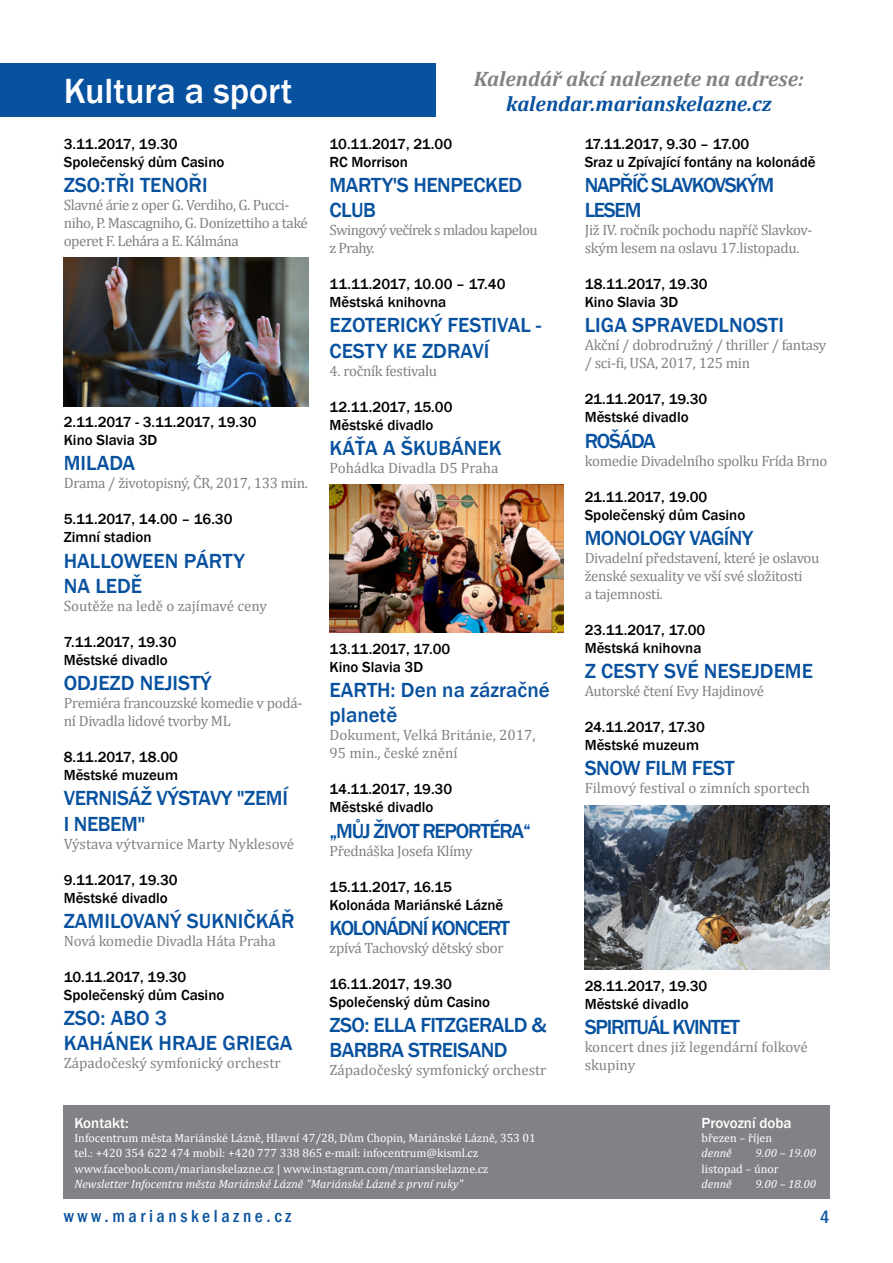
<style>
.page{position:relative;width:893px;height:1263px;background:#fff}
.page>*{position:absolute;margin:0;border:0;box-sizing:border-box;transform-origin:0 0}
.t1{font:500 36px "Franklin Gothic";color:#fff}
.t2{font:500 21px/25.2px "Franklin Gothic";color:#07519f}
.t3{font:500 21px/25.2px "Franklin Gothic";letter-spacing:-.02em;color:#07519f}
.t4{font:500 21px/25.2px "Franklin Gothic";letter-spacing:-.06em;color:#07519f}
.t5{font:italic 700 21px "Cambria";color:#808285}
.t6{font:italic 700 21px "Cambria";color:#07519f}
.t7{font:500 condensed 18px "Franklin Gothic";letter-spacing:.2em;color:#07519f}
.t8{font:500 15px/18px "Franklin Gothic";color:#000}
.t9{font:15px/18px "Cambria";letter-spacing:-.02em;color:#808285}
.t10{font:15px/18px "Cambria";color:#808285}
.t11{font:15px/18px "Cambria";letter-spacing:-.04em;color:#808285}
.t12{font:500 15px "Franklin Gothic";color:#fff}
.t13{font:12px/14.4px "Cambria";color:#fff}
.t14{font:italic 12px "Cambria";color:#fff}
</style>
<div class="page">
<div style="left:0;top:64px;width:436px;height:53px;background:#07519f"></div>
<div style="left:691px;top:1106px;width:138px;height:93px;background:#808285"></div>
<div style="left:64px;top:1106px;width:627px;height:93px;background:#808285"></div>
<img style="left:64px;top:257px;width:244px;height:149px">
<img style="left:330px;top:484px;width:233px;height:149px">
<img style="left:585px;top:806px;width:244px;height:163px">
<h1 class="t1" style="left:64px;top:69px;width:230px">Kultura a sport</h1>
<p class="t8" style="left:64px;top:135px;width:162px">3.11.2017, 19.30<br>Společenský dům Casino</p>
<h2 class="t2" style="left:64px;top:173px;width:145px">ZSO:TŘI TENOŘI</h2>
<p class="t9" style="left:64px;top:196px;width:246px">Slavné árie z oper G. Verdiho, G. Pucci&shy;niho, P. Mascagniho, G. Donizettiho a také operet F. Lehára a E. Kálmána</p>
<p class="t8" style="left:64px;top:413px;width:194px">2.11.2017 - 3.11.2017, 19.30<br>Kino Slavia 3D</p>
<h2 class="t3" style="left:64px;top:451px;width:73px">MILADA</h2>
<p class="t9" style="left:64px;top:474px;width:246px">Drama / životopisný, ČR, 2017, 133 min.</p>
<p class="t8" style="left:64px;top:511px;width:170px">5.11.2017, 14.00 – 16.30<br>Zimní stadion</p>
<h2 class="t2" style="left:64px;top:548px;width:183px">HALLOWEEN PÁRTY<br>NA LEDĚ</h2>
<p class="t10" style="left:64px;top:597px;width:205px">Soutěže na ledě o zajímavé ceny</p>
<p class="t8" style="left:64px;top:633px;width:114px">7.11.2017, 19.30<br>Městské divadlo</p>
<h2 class="t2" style="left:64px;top:671px;width:149px">ODJEZD NEJISTÝ</h2>
<p class="t9" style="left:64px;top:694px;width:240px">Premiéra francouzské komedie v podá&shy;ní Divadla lidové tvorby ML</p>
<p class="t8" style="left:64px;top:748px;width:116px">8.11.2017, 18.00<br>Městské muzeum</p>
<h2 class="t3" style="left:64px;top:786px;width:226px">VERNISÁŽ VÝSTAVY "ZEMÍ<br>I NEBEM"</h2>
<p class="t10" style="left:64px;top:834px;width:232px">Výstava výtvarnice Marty Nyklesové</p>
<p class="t8" style="left:64px;top:871px;width:115px">9.11.2017, 19.30<br>Městské divadlo</p>
<h2 class="t2" style="left:64px;top:908px;width:232px">ZAMILOVANÝ SUKNIČKÁŘ</h2>
<p class="t9" style="left:64px;top:931px;width:213px">Nová komedie Divadla Háta Praha</p>
<p class="t8" style="left:64px;top:968px;width:162px">10.11.2017, 19.30<br>Společenský dům Casino</p>
<h2 class="t2" style="left:64px;top:1005px;width:230px">ZSO: ABO 3<br>KAHÁNEK HRAJE GRIEGA</h2>
<p class="t10" style="left:64px;top:1054px;width:218px">Západočeský symfonický orchestr</p>
<h2 class="t5" style="left:474px;top:64px;width:331px">Kalendář akcí naleznete na adrese:</h2>
<h2 class="t6" style="left:506px;top:89px;width:267px">kalendar.marianskelazne.cz</h2>
<p class="t8" style="left:330px;top:135px;width:124px">10.11.2017, 21.00<br>RC Morrison</p>
<h2 class="t3" style="left:330px;top:173px;width:194px">MARTY'S HENPECKED<br>CLUB</h2>
<p class="t11" style="left:330px;top:221px;width:210px">Swingový večírek s mladou kapelou z Prahy.</p>
<p class="t8" style="left:330px;top:275px;width:177px">11.11.2017, 10.00 – 17.40<br>Městská knihovna</p>
<h2 class="t2" style="left:330px;top:313px;width:213px">EZOTERICKÝ FESTIVAL -<br>CESTY KE ZDRAVÍ</h2>
<p class="t9" style="left:330px;top:361px;width:109px">4. ročník festivalu</p>
<p class="t8" style="left:330px;top:398px;width:124px">12.11.2017, 15.00<br>Městské divadlo</p>
<h2 class="t2" style="left:330px;top:435px;width:174px">KÁŤA A ŠKUBÁNEK</h2>
<p class="t10" style="left:330px;top:459px;width:170px">Pohádka Divadla D5 Praha</p>
<p class="t8" style="left:330px;top:640px;width:122px">13.11.2017, 17.00<br>Kino Slavia 3D</p>
<h2 class="t2" style="left:330px;top:678px;width:222px">EARTH: Den na zázračné planetě</h2>
<p class="t10" style="left:330px;top:726px;width:207px">Dokument, Velká Británie, 2017,<br>95 min., české znění</p>
<p class="t8" style="left:330px;top:781px;width:124px">14.11.2017, 19.30<br>Městské divadlo</p>
<h2 class="t4" style="left:330px;top:818px;width:203px">„MŮJ ŽIVOT REPORTÉRA“</h2>
<p class="t9" style="left:330px;top:841px;width:145px">Přednáška Josefa Klímy</p>
<p class="t8" style="left:330px;top:878px;width:175px">15.11.2017, 16.15<br>Kolonáda Mariánské Lázně</p>
<h2 class="t4" style="left:330px;top:915px;width:182px">KOLONÁDNÍ KONCERT</h2>
<p class="t9" style="left:330px;top:939px;width:176px">zpívá Tachovský dětský sbor</p>
<p class="t8" style="left:330px;top:975px;width:162px">16.11.2017, 19.30<br>Společenský dům Casino</p>
<h2 class="t3" style="left:330px;top:1013px;width:219px">ZSO: ELLA FITZGERALD &amp;<br>BARBRA STREISAND</h2>
<p class="t10" style="left:330px;top:1061px;width:218px">Západočeský symfonický orchestr</p>
<p class="t8" style="left:585px;top:135px;width:232px">17.11.2017, 9.30 – 17.00<br>Sraz u Zpívající fontány na kolonádě</p>
<h2 class="t4" style="left:585px;top:173px;width:191px">NAPŘÍČ SLAVKOVSKÝM<br>LESEM</h2>
<p class="t9" style="left:585px;top:221px;width:229px">Již IV. ročník pochodu napříč Slavkov&shy;ským lesem na oslavu 17.listopadu.</p>
<p class="t8" style="left:585px;top:275px;width:124px">18.11.2017, 19.30<br>Kino Slavia 3D</p>
<h2 class="t2" style="left:585px;top:313px;width:201px">LIGA SPRAVEDLNOSTI</h2>
<p class="t9" style="left:585px;top:336px;width:243px">Akční / dobrodružný / thriller / fantasy / sci-fi, USA, 2017, 125 min</p>
<p class="t8" style="left:585px;top:390px;width:124px">21.11.2017, 19.30<br>Městské divadlo</p>
<h2 class="t3" style="left:585px;top:428px;width:73px">ROŠÁDA</h2>
<p class="t9" style="left:585px;top:451px;width:244px">komedie Divadelního spolku Frída Brno</p>
<p class="t8" style="left:585px;top:488px;width:162px">21.11.2017, 19.00<br>Společenský dům Casino</p>
<h2 class="t3" style="left:585px;top:525px;width:170px">MONOLOGY VAGÍNY</h2>
<p class="t9" style="left:585px;top:549px;width:236px">Divadelní představení, které je oslavou ženské sexuality ve vší své složitosti<br>a tajemnosti.</p>
<p class="t8" style="left:585px;top:621px;width:122px">23.11.2017, 17.00<br>Městská knihovna</p>
<h2 class="t2" style="left:585px;top:659px;width:230px">Z CESTY SVÉ NESEJDEME</h2>
<p class="t9" style="left:585px;top:682px;width:181px">Autorské čtení Evy Hajdinové</p>
<p class="t8" style="left:585px;top:718px;width:122px">24.11.2017, 17.30<br>Městské muzeum</p>
<h2 class="t3" style="left:585px;top:756px;width:152px">SNOW FILM FEST</h2>
<p class="t10" style="left:585px;top:779px;width:227px">Filmový festival o zimních sportech</p>
<p class="t8" style="left:585px;top:977px;width:124px">28.11.2017, 19.30<br>Městské divadlo</p>
<h2 class="t4" style="left:585px;top:1014px;width:157px">SPIRITUÁL KVINTET</h2>
<p class="t10" style="left:585px;top:1038px;width:225px">koncert dnes již legendární folkové skupiny</p>
<p class="t12" style="left:74px;top:1113px;width:56px">Kontakt:</p>
<p class="t13" style="left:74px;top:1131px;width:463px">Infocentrum města Mariánské Lázně, Hlavní 47/28, Dům Chopin, Mariánské Lázně, 353 01 tel.: +420 354 622 474 mobil: +420 777 338 865 e-mail: infocentrum@kisml.cz</p>
<p class="t13" style="left:74px;top:1162px;width:415px">www.facebook.com/marianskelazne.cz | www.instagram.com/marianskelazne.cz</p>
<p class="t14" style="left:74px;top:1175px;width:390px">Newsletter Infocentra města Mariánské Lázně "Mariánské Lázně z první ruky"</p>
<p class="t12" style="left:702px;top:1113px;width:92px">Provozní doba</p>
<p class="t13" style="left:702px;top:1131px;width:72px">březen – říjen</p>
<p class="t14" style="left:702px;top:1144px;width:32px">denně</p>
<p class="t14" style="left:756px;top:1144px;width:62px">9.00 – 19.00</p>
<p class="t13" style="left:702px;top:1162px;width:79px">listopad – únor</p>
<p class="t14" style="left:702px;top:1175px;width:32px">denně</p>
<p class="t14" style="left:756px;top:1175px;width:62px">9.00 – 18.00</p>
<p class="t7" style="left:64px;top:1204px;width:229px">www.marianskelazne.cz</p>
<p class="t7" style="left:820px;top:1205px;width:11px">4</p>
</div>
